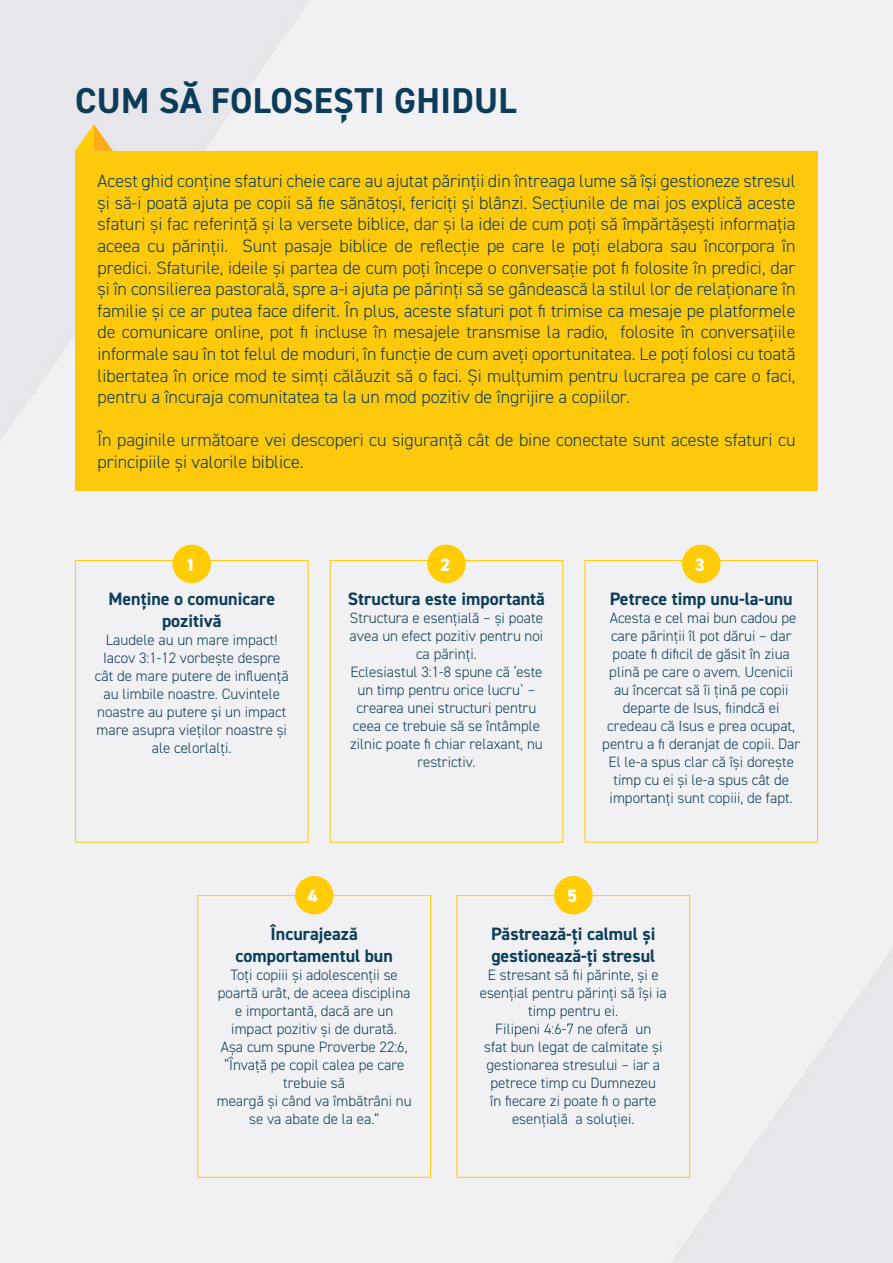
<style>
.page{position:relative;width:893px;height:1263px;background:#fff}
.page>*{position:absolute;margin:0;border:0;box-sizing:border-box;transform-origin:0 0}
.t1{font:700 36px "DIN2014";letter-spacing:.01em;color:#0b3d5a}
.t2{font:300 18px/21.6px "DIN2014";color:#0b3d5a;text-align:justify}
.t3{font:700 18px/21.6px "DIN2014";color:#0b3d5a;text-align:center}
.t4{font:800 18px "DIN2014";color:#fff}
.t5{font:300 15px/18px "DIN2014";color:#0b3d5a;text-align:center}
</style>
<div class="page">
<img style="left:1px;top:0;width:891px;height:1262px">
<div style="left:75px;top:151px;width:743px;height:339px;background:#fec80b"></div>
<svg style="left:75px;top:124px;width:38px;height:27px"></svg>
<div style="left:75px;top:560px;width:233px;height:282px;border:1px solid #ffcc05"></div>
<div style="left:584px;top:560px;width:234px;height:282px;border:1px solid #ffcc05"></div>
<div style="left:457px;top:895px;width:233px;height:283px;border:1px solid #ffcc05"></div>
<div style="left:197px;top:895px;width:234px;height:283px;border:1px solid #ffcc05"></div>
<div style="left:172px;top:545px;width:39px;height:38px;background:#ffcc05;border-radius:50%"></div>
<div style="left:427px;top:545px;width:39px;height:38px;background:#ffcc05;border-radius:50%"></div>
<div style="left:682px;top:545px;width:38px;height:38px;background:#ffcc05;border-radius:50%"></div>
<div style="left:554px;top:876px;width:39px;height:38px;background:#ffcc05;border-radius:50%"></div>
<div style="left:295px;top:876px;width:38px;height:38px;background:#ffcc05;border-radius:50%"></div>
<p class="t1" style="left:75px;top:76px;width:443px">CUM SĂ FOLOSEȘTI GHIDUL</p>
<p class="t2" style="left:98px;top:170px;width:699px">Acest ghid conține sfaturi cheie care au ajutat părinții din întreaga lume să își gestioneze stresul și să-i poată ajuta pe copii să fie sănătoși, fericiți și blânzi. Secțiunile de mai jos explică aceste sfaturi și fac referință și la versete biblice, dar și la idei de cum poți să împărtășești informația aceea cu părinții. Sunt pasaje biblice de reflecție pe care le poți elabora sau încorpora în predici. Sfaturile, ideile și partea de cum poți începe o conversație pot fi folosite în predici, dar și în consilierea pastorală, spre a-i ajuta pe părinți să se gândească la stilul lor de relaționare în familie și ce ar putea face diferit. În plus, aceste sfaturi pot fi trimise ca mesaje pe platformele de comunicare online, pot fi incluse în mesajele transmise la radio, folosite în conversațiile informale sau în tot felul de moduri, în funcție de cum aveți oportunitatea. Le poți folosi cu toată libertatea în orice mod te simți călăuzit să o faci. Și mulțumim pentru lucrarea pe care o faci, pentru a încuraja comunitatea ta la un mod pozitiv de îngrijire a copiilor.</p>
<p class="t2" style="left:98px;top:429px;width:699px">În paginile următoare vei descoperi cu siguranță cât de bine conectate sunt aceste sfaturi cu principiile și valorile biblice.</p>
<p class="t4" style="left:185px;top:553px;width:12px">1</p>
<p class="t4" style="left:440px;top:553px;width:12px">2</p>
<p class="t4" style="left:695px;top:553px;width:12px">3</p>
<p class="t3" style="left:108px;top:588px;width:168px">Menține o comunicare pozitivă</p>
<p class="t5" style="left:95px;top:630px;width:195px">Laudele au un mare impact!<br>Iacov 3:1-12 vorbește despre cât de mare putere de influență au limbile noastre. Cuvintele noastre au putere și un impact mare asupra vieților noastre și ale celorlalți.</p>
<p class="t3" style="left:348px;top:588px;width:199px">Structura este importantă</p>
<p class="t5" style="left:350px;top:609px;width:195px">Structura e esențială – și poate avea un efect pozitiv pentru noi ca părinți.</p>
<p class="t5" style="left:350px;top:663px;width:194px">Eclesiastul 3:1-8 spune că ‘este un timp pentru orice lucru` – crearea unei structuri pentru ceea ce trebuie să se întâmple zilnic poate fi chiar relaxant, nu restrictiv.</p>
<p class="t3" style="left:610px;top:588px;width:185px">Petrece timp unu-la-unu</p>
<p class="t5" style="left:602px;top:609px;width:199px">Acesta e cel mai bun cadou pe care părinții îl pot dărui – dar poate fi dificil de găsit în ziua plină pe care o avem. Ucenicii au încercat să îi țină pe copii departe de Isus, fiindcă ei credeau că Isus e prea ocupat, pentru a fi deranjat de copii. Dar<br>El le-a spus clar că își dorește timp cu ei și le-a spus cât de importanți sunt copiii, de fapt.</p>
<p class="t4" style="left:308px;top:884px;width:12px">4</p>
<p class="t4" style="left:567px;top:884px;width:12px">5</p>
<p class="t3" style="left:236px;top:923px;width:159px">Încurajează comportamentul bun</p>
<p class="t5" style="left:218px;top:965px;width:194px">Toți copiii și adolescenții se poartă urât, de aceea disciplina e importantă, dacă are un impact pozitiv și de durată.<br>Așa cum spune Proverbe 22:6, “Învață pe copil calea pe care trebuie să</p>
<p class="t5" style="left:217px;top:1091px;width:196px">meargă și când va îmbătrâni nu se va abate de la ea.”</p>
<p class="t3" style="left:491px;top:923px;width:166px;text-align:left">Păstrează-ți calmul și gestionează-ți stresul</p>
<p class="t5" style="left:480px;top:965px;width:189px">E stresant să fii părinte, și e esențial pentru părinți să își ia timp pentru ei.</p>
<p class="t5" style="left:484px;top:1019px;width:180px">Filipeni 4:6-7 ne oferă un sfat bun legat de calmitate și gestionarea stresului – iar a petrece timp cu Dumnezeu în fiecare zi poate fi o parte esențială a soluției.</p>
</div>
